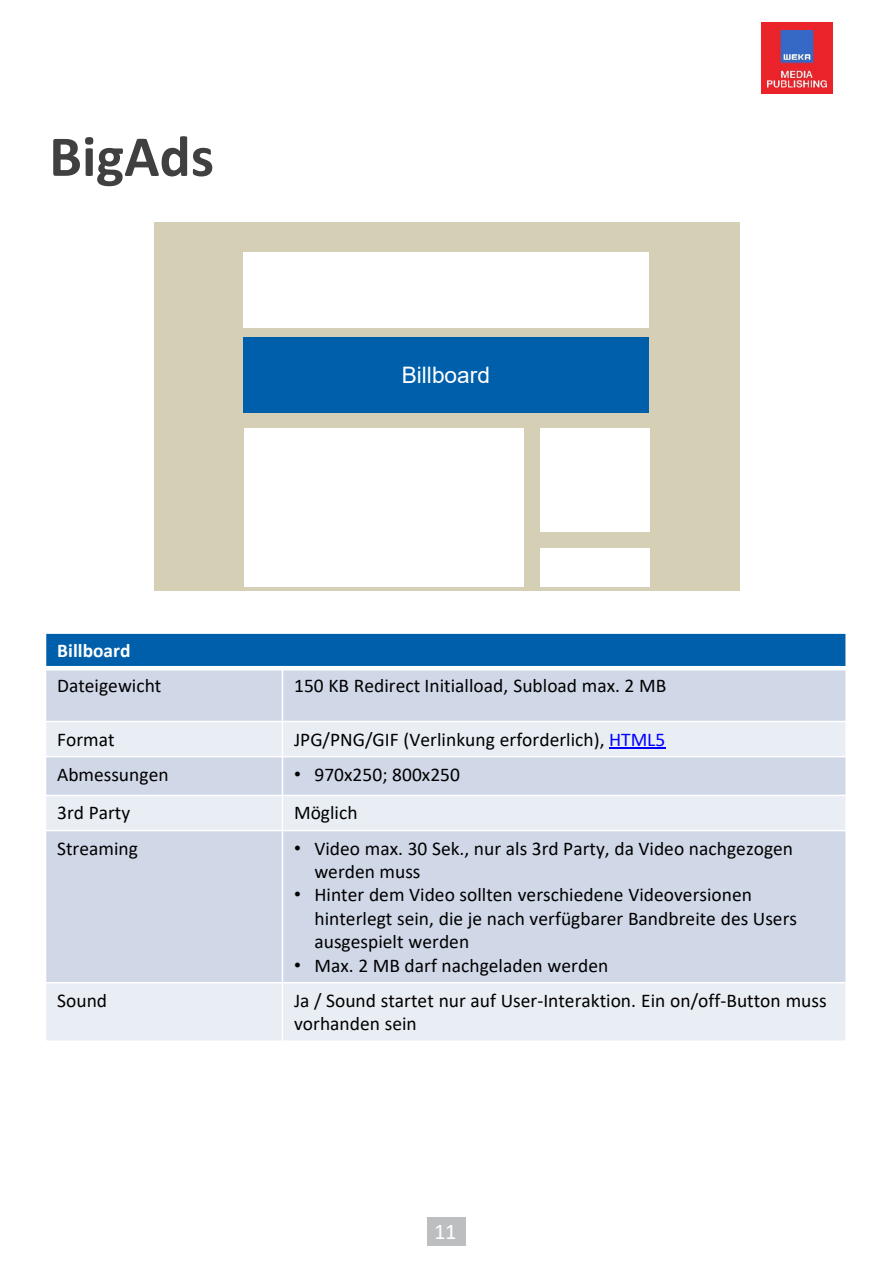
<style>
.page{position:relative;width:893px;height:1264px;background:#fff}
.page>*{position:absolute;margin:0;border:0;box-sizing:border-box;transform-origin:0 0}
.t1{font:700 58.35px "Calibri";color:#404040}
.t2{font:22.65px "Arial";color:#fff}
.t3{font:22.5px "Calibri";color:#fff}
.t4{font:19.5px/23.4px "Calibri";color:#000}
.t5{font:700 19.5px "Calibri";color:#fff}
.s1{color:#00f}
.s2{font-family:"Arial"}
</style>
<div class="page">
<div style="left:427px;top:1217px;width:39px;height:28px;background:#bcbec0"></div>
<img style="left:761px;top:23px;width:71px;height:70px">
<div style="left:45px;top:633px;width:801px;height:35px;background:#005faa"></div>
<div style="left:45px;top:668px;width:237px;height:53px;background:#d0d8e8"></div>
<div style="left:282px;top:668px;width:564px;height:53px;background:#d0d8e8"></div>
<div style="left:45px;top:721px;width:237px;height:35px;background:#e9edf4"></div>
<div style="left:282px;top:721px;width:564px;height:35px;background:#e9edf4"></div>
<div style="left:45px;top:756px;width:237px;height:39px;background:#d0d8e8"></div>
<div style="left:282px;top:756px;width:564px;height:39px;background:#d0d8e8"></div>
<div style="left:45px;top:795px;width:237px;height:35px;background:#e9edf4"></div>
<div style="left:282px;top:795px;width:564px;height:35px;background:#e9edf4"></div>
<div style="left:45px;top:830px;width:237px;height:152px;background:#d0d8e8"></div>
<div style="left:282px;top:830px;width:564px;height:152px;background:#d0d8e8"></div>
<div style="left:45px;top:982px;width:237px;height:58px;background:#e9edf4"></div>
<div style="left:282px;top:982px;width:564px;height:58px;background:#e9edf4"></div>
<hr style="left:282px;top:665px;width:1px;height:376px;background:#fff">
<div style="left:45px;top:665px;width:801px;height:5px;background:#fff"></div>
<hr style="left:45px;top:720px;width:801px;height:2px;background:#fff">
<hr style="left:45px;top:755px;width:801px;height:2px;background:#fff">
<hr style="left:45px;top:794px;width:801px;height:2px;background:#fff">
<hr style="left:45px;top:829px;width:801px;height:2px;background:#fff">
<hr style="left:45px;top:981px;width:801px;height:2px;background:#fff">
<hr style="left:45px;top:632px;width:1px;height:409px;background:#fff">
<hr style="left:845px;top:632px;width:1px;height:409px;background:#fff">
<hr style="left:609px;top:747px;width:56px;height:1px;background:#00f">
<div style="left:154px;top:222px;width:585px;height:368px;background:#d5d0b5"></div>
<div style="left:244px;top:428px;width:280px;height:158px;background:#fff"></div>
<div style="left:539px;top:428px;width:110px;height:103px;background:#fff"></div>
<div style="left:243px;top:337px;width:405px;height:75px;background:#005faa"></div>
<div style="left:539px;top:548px;width:110px;height:38px;background:#fff"></div>
<div style="left:243px;top:252px;width:405px;height:75px;background:#fff"></div>
<h2 class="t1" style="left:49px;top:115px;width:166px">BigAds</h2>
<p class="t2" style="left:402px;top:359px;width:90px">Billboard</p>
<p class="t5" style="left:57px;top:636px;width:75px">Billboard</p>
<p class="t4" style="left:57px;top:673px;width:106px">Dateigewicht</p>
<p class="t4" style="left:294px;top:673px;width:374px">150 KB Redirect Initialload, Subload max. 2 MB</p>
<p class="t4" style="left:57px;top:726px;width:59px">Format</p>
<p class="t4" style="left:294px;top:726px;width:372px">JPG/PNG/GIF (Verlinkung erforderlich), <span class="s1">HTML5</span></p>
<p class="t4" style="left:57px;top:761px;width:113px">Abmessungen</p>
<p class="t4" style="left:294px;top:761px;width:167px"><span class="s2">•</span> 970x250; 800x250</p>
<p class="t4" style="left:57px;top:800px;width:75px">3rd Party</p>
<p class="t4" style="left:294px;top:800px;width:65px">Möglich</p>
<p class="t4" style="left:57px;top:835px;width:82px">Streaming</p>
<p class="t4" style="left:314px;top:835px;width:480px;text-indent:-20px"><span class="s2">•</span> Video max. 30 Sek., nur als 3rd Party, da Video nachgezogen werden muss</p>
<p class="t4" style="left:314px;top:882px;width:484px;text-indent:-20px"><span class="s2">•</span> Hinter dem Video sollten verschiedene Videoversionen hinterlegt sein, die je nach verfügbarer Bandbreite des Users ausgespielt werden</p>
<p class="t4" style="left:294px;top:952px;width:315px"><span class="s2">•</span> Max. 2 MB darf nachgeladen werden</p>
<p class="t4" style="left:57px;top:987px;width:51px">Sound</p>
<p class="t4" style="left:294px;top:987px;width:534px">Ja / Sound startet nur auf User-Interaktion. Ein on/off-Button muss vorhanden sein</p>
<p class="t3" style="left:434px;top:1215px;width:24px">11</p>
</div>
